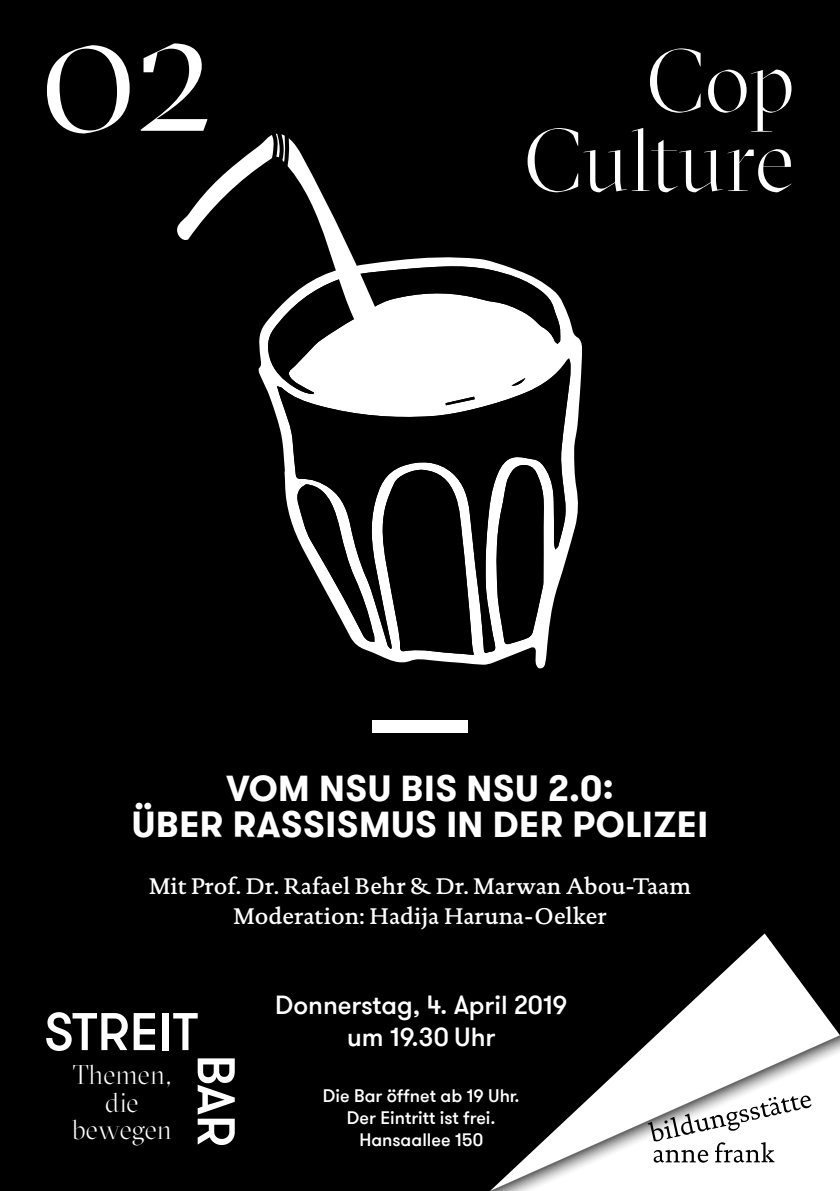
<style>
.page{position:relative;width:840px;height:1191px;background:#fff}
.page>*{position:absolute;margin:0;border:0;box-sizing:border-box;transform-origin:0 0}
.t1{font:300 180px "GT Sectra Display Trial";color:#fff}
.t2{font:700 104.6px "GT Walsheim Pro";color:#fff}
.t3{font:300 88px/79.6px "GT Sectra Display Trial";color:#fff;text-align:right}
.t4{font:500 53px "GT Walsheim Pro";color:#fff}
.t5{font:700 36px "GT Walsheim Pro";letter-spacing:.015em;color:#fff}
.t6{font:300 27px/27px "GT Sectra Display Trial";color:#fff;text-align:center}
.t7{font:500 26px/32px "GT Walsheim Pro";color:#fff;text-align:center}
.t8{font:500 23px/30px "DTL Documenta TOT";color:#fff;text-align:center}
.t9{font:500 18px/22px "GT Walsheim Pro";color:#fff;text-align:center}
</style>
<div class="page">
<div style="left:0;top:0;width:839px;height:1191px;background:#000"></div>
<svg style="left:490px;top:933px;width:349px;height:258px"></svg>
<svg style="left:258px;top:257px;width:323px;height:411px"></svg>
<svg style="left:277px;top:358px;width:293px;height:296px"></svg>
<svg style="left:380px;top:469px;width:93px;height:186px"></svg>
<svg style="left:495px;top:463px;width:49px;height:181px"></svg>
<svg style="left:296px;top:484px;width:78px;height:158px"></svg>
<svg style="left:267px;top:266px;width:293px;height:139px"></svg>
<svg style="left:177px;top:139px;width:207px;height:200px"></svg>
<svg style="left:263px;top:133px;width:27px;height:54px"></svg>
<h1 class="t1" style="left:40px;top:1px;width:174px">02</h1>
<h3 class="t3" style="left:523px;top:51px;width:272px">Cop<br>Culture</h3>
<h2 class="t2" style="left:367px;top:660px;width:107px">—</h2>
<h3 class="t5" style="left:226px;top:764px;width:388px">VOM NSU BIS NSU 2.0:</h3>
<h3 class="t5" style="left:132px;top:800px;width:577px">ÜBER RASSISMUS IN DER POLIZEI</h3>
<p class="t8" style="left:149px;top:870px;width:543px">Mit Prof. Dr. Rafael Behr &amp; Dr. Marwan Abou-Taam<br>Moderation: Hadija Haruna-Oelker</p>
<h3 class="t4" style="left:44px;top:998px;width:156px">STREIT</h3>
<h3 class="t4" style="left:249px;top:1054px;width:94px;rotate:90deg">BAR</h3>
<p class="t6" style="left:72px;top:1064px;width:101px">Themen, die bewegen</p>
<p class="t7" style="left:275px;top:989px;width:293px">Donnerstag, 4. April 2019 um 19.30 Uhr</p>
<p class="t9" style="left:323px;top:1084px;width:198px">Die Bar öffnet ab 19 Uhr.<br>Der Eintritt ist frei.<br>Hansaallee 150</p>
</div>
